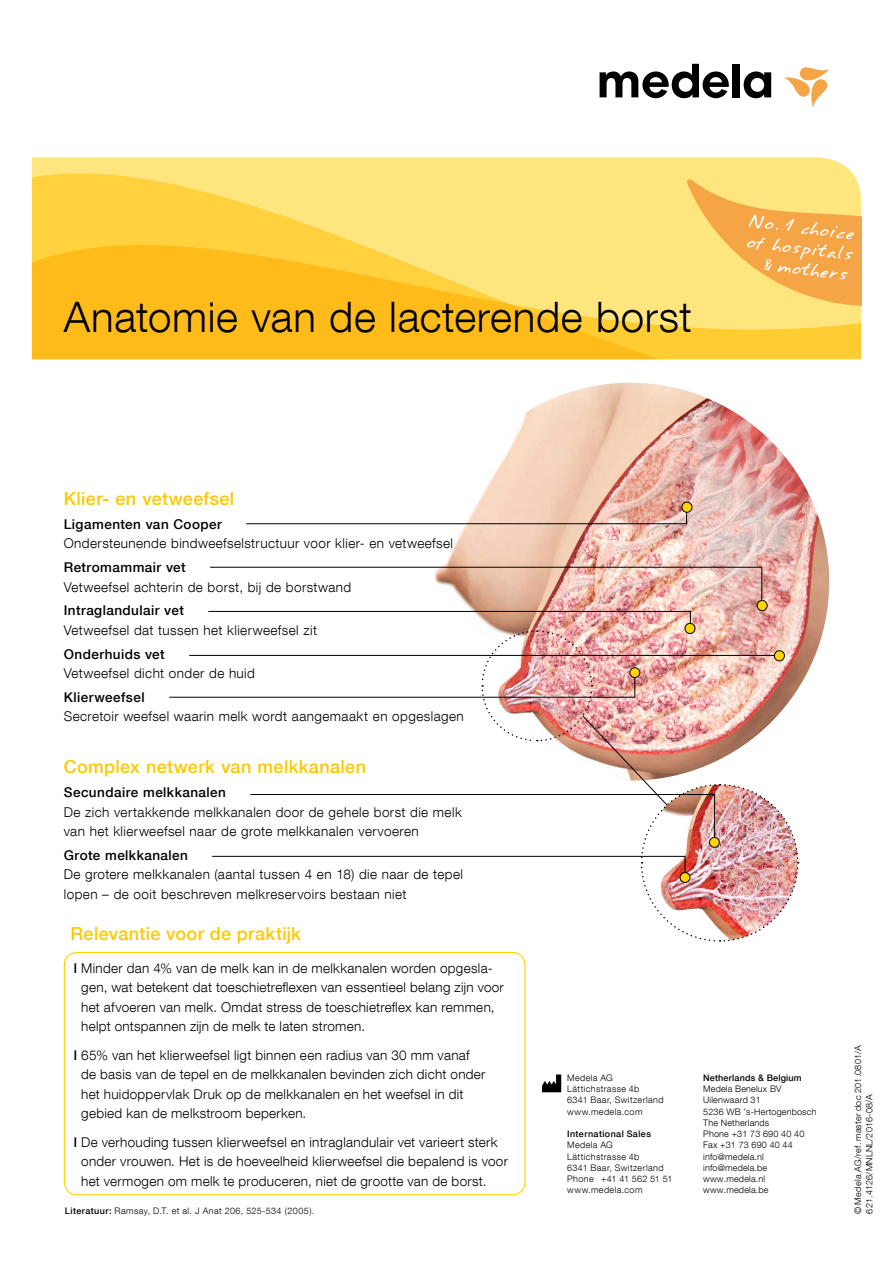
<style>
.page{position:relative;width:893px;height:1263px;background:#fff}
.page>*{position:absolute;margin:0;border:0;box-sizing:border-box;transform-origin:0 0}
.t1{font:300 42px "Helvetica Neue LT Com";letter-spacing:.015em;color:#000}
.t2{font:500 18px "Helvetica Neue LT Com";letter-spacing:.02em;color:#fdc900}
.t3{font:300 13.5px/19.5px "Helvetica Neue LT Com";letter-spacing:.025em;color:#000}
.t4{font:500 13.5px "Helvetica Neue LT Com";letter-spacing:.03em;color:#000}
.t5{font:300 9px/11.2px "Helvetica Neue LT Com";letter-spacing:.02em;color:#000}
.t6{font:300 9px/11.2px "Helvetica Neue LT Com";letter-spacing:.045em;color:#000}
.t7{font:500 9px "Helvetica Neue LT Com";letter-spacing:.03em;color:#000}
.s1{font-weight:500}
</style>
<div class="page">
<div style="left:732px;top:64px;width:7px;height:33px;background:#000"></div>
<svg style="left:744px;top:71px;width:27px;height:27px"></svg>
<svg style="left:600px;top:64px;width:129px;height:34px"></svg>
<svg style="left:784px;top:67px;width:45px;height:41px"></svg>
<svg style="left:32px;top:157px;width:825px;height:32px;background:#ffe47c"></svg>
<svg style="left:32px;top:189px;width:829px;height:170px;background:#ffcf45"></svg>
<svg style="left:687px;top:179px;width:174px;height:127px;background:#fac868"></svg>
<img style="left:431px;top:383px;width:398px;height:398px;border-radius:199px">
<div style="left:64px;top:952px;width:462px;height:243px;border:1px solid #ffd400;border-radius:13px"></div>
<hr style="left:761px;top:567px;width:1px;height:39px;background:#000">
<svg style="left:542px;top:1074px;width:19px;height:18px"></svg>
<hr style="left:210px;top:567px;width:552px;height:1px;background:#000">
<hr style="left:208px;top:611px;width:483px;height:1px;background:#000">
<hr style="left:189px;top:655px;width:585px;height:1px;background:#000">
<hr style="left:169px;top:697px;width:466px;height:1px;background:#000">
<div style="left:757px;top:600px;width:10px;height:11px;background:#ffd400;border-radius:50%"></div>
<div style="left:757px;top:600px;width:10px;height:11px;border:1px solid #000;border-radius:50%"></div>
<img style="left:211px;top:611px;width:588px;height:331px">
<div style="left:630px;top:668px;width:10px;height:9px;background:#ffd400;border-radius:50%"></div>
<div style="left:629px;top:667px;width:11px;height:11px;border:1px solid #000;border-radius:50%"></div>
<div style="left:682px;top:502px;width:10px;height:10px;background:#ffd400;border-radius:50%"></div>
<div style="left:681px;top:502px;width:11px;height:11px;border:1px solid #000;border-radius:50%"></div>
<div style="left:774px;top:651px;width:10px;height:10px;background:#ffd400;border-radius:50%"></div>
<div style="left:774px;top:650px;width:11px;height:11px;border:1px solid #000;border-radius:50%"></div>
<div style="left:685px;top:623px;width:10px;height:10px;background:#ffd400;border-radius:50%"></div>
<div style="left:685px;top:623px;width:10px;height:11px;border:1px solid #000;border-radius:50%"></div>
<hr style="left:246px;top:523px;width:441px;height:1px;background:#000">
<h1 class="t1" style="left:64px;top:292px;width:629px">Anatomie van de lacterende borst</h1>
<h2 class="t2" style="left:64px;top:488px;width:172px">Klier- en vetweefsel</h2>
<p class="t4" style="left:64px;top:516px;width:160px">Ligamenten van Cooper</p>
<p class="t3" style="left:64px;top:534px;width:391px">Ondersteunende bindweefselstructuur voor klier- en vetweefsel</p>
<p class="t4" style="left:64px;top:559px;width:123px">Retromammair vet</p>
<p class="t3" style="left:64px;top:577px;width:289px">Vetweefsel achterin de borst, bij de borstwand</p>
<p class="t4" style="left:64px;top:602px;width:122px">Intraglandulair vet</p>
<p class="t3" style="left:64px;top:620px;width:255px">Vetweefsel dat tussen het klierweefsel zit</p>
<p class="t4" style="left:64px;top:646px;width:102px">Onderhuids vet</p>
<p class="t3" style="left:64px;top:663px;width:193px">Vetweefsel dicht onder de huid</p>
<p class="t4" style="left:64px;top:689px;width:82px">Klierweefsel</p>
<p class="t3" style="left:64px;top:706px;width:401px">Secretoir weefsel waarin melk wordt aangemaakt en opgeslagen</p>
<h2 class="t2" style="left:64px;top:756px;width:304px">Complex netwerk van melkkanalen</h2>
<p class="t4" style="left:64px;top:784px;width:164px">Secundaire melkkanalen</p>
<p class="t3" style="left:64px;top:802px;width:399px">De zich vertakkende melkkanalen door de gehele borst die melk van het klierweefsel naar de grote melkkanalen vervoeren</p>
<p class="t4" style="left:64px;top:847px;width:126px">Grote melkkanalen</p>
<p class="t3" style="left:64px;top:864px;width:401px">De grotere melkkanalen (aantal tussen 4 en 18) die naar de tepel lopen – de ooit beschreven melkreservoirs bestaan niet</p>
<h2 class="t2" style="left:71px;top:923px;width:232px">Relevantie voor de praktijk</h2>
<p class="t3" style="left:81px;top:958px;width:424px;text-indent:-7px"><span class="s1">l</span> Minder dan 4% van de melk kan in de melkkanalen worden opgesla&shy;gen, wat betekent dat toeschietreflexen van essentieel belang zijn voor het afvoeren van melk. Omdat stress de toeschietreflex kan remmen, helpt ontspannen zijn de melk te laten stromen.</p>
<p class="t3" style="left:81px;top:1045px;width:406px;text-indent:-7px"><span class="s1">l</span> 65% van het klierweefsel ligt binnen een radius van 30 mm vanaf de basis van de tepel en de melkkanalen bevinden zich dicht onder het huidoppervlak Druk op de melkkanalen en het weefsel in dit gebied kan de melkstroom beperken.</p>
<p class="t3" style="left:81px;top:1132px;width:428px;text-indent:-7px"><span class="s1">l</span> De verhouding tussen klierweefsel en intraglandulair vet varieert sterk onder vrouwen. Het is de hoeveelheid klierweefsel die bepalend is voor het vermogen om melk te produceren, niet de grootte van de borst.</p>
<p class="t6" style="left:65px;top:1204px;width:251px"><span class="s1">Literatuur:</span> Ramsay, D.T. et al. J Anat 206, 525-534 (2005).</p>
<p class="t6" style="left:567px;top:1072px;width:98px">Medela AG<br>Lättichstrasse 4b<br>6341 Baar, Switzerland www.medela.com</p>
<p class="t7" style="left:567px;top:1128px;width:85px">International Sales</p>
<p class="t6" style="left:567px;top:1139px;width:107px">Medela AG<br>Lättichstrasse 4b<br>6341 Baar, Switzerland<br>Phone +41 41 562 51 51 www.medela.com</p>
<p class="t7" style="left:703px;top:1072px;width:100px">Netherlands &amp; Belgium</p>
<p class="t5" style="left:703px;top:1083px;width:115px">Medela Benelux BV<br>Uilenwaard 31<br>5236 WB ’s-Hertogenbosch<br>The Netherlands<br>Phone +31 73 690 40 40<br>Fax +31 73 690 40 44 info@medela.nl info@medela.be www.medela.nl www.medela.be</p>
<p class="t5" style="left:852px;top:1213px;width:170px;rotate:-90deg">© Medela AG/ref. master doc 201.0801/A<br>621.4126/MNLNL/2016-08/A</p>
</div>
